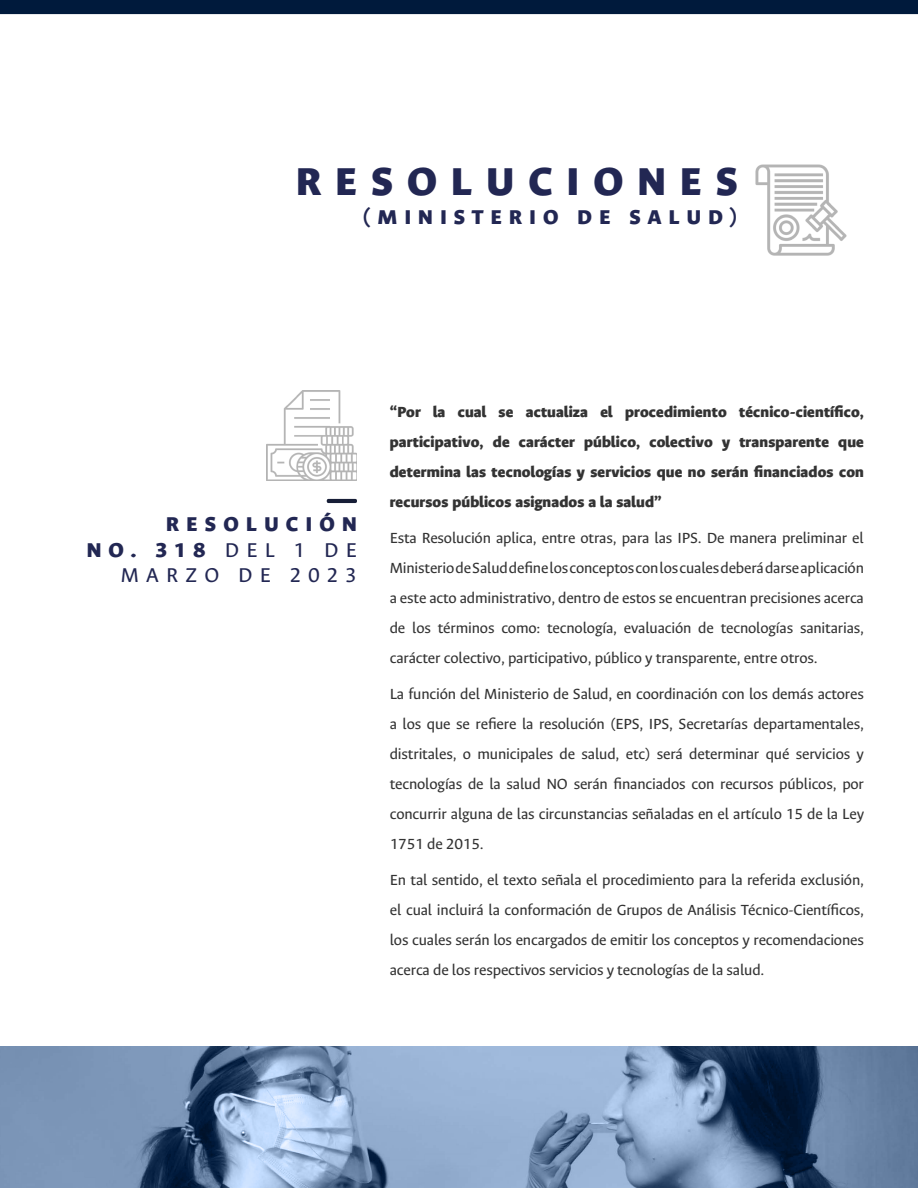
<style>
.page{position:relative;width:918px;height:1188px;background:#fff}
.page>*{position:absolute;margin:0;border:0;box-sizing:border-box;transform-origin:0 0}
.t1{font:900 43.65px "Ancizar Sans";letter-spacing:.325em;color:#222753}
.t2{font:22.5px/25.5px "Ancizar Sans";letter-spacing:.32em;color:#222753;text-align:right}
.t3{font:900 22.5px "Ancizar Sans";letter-spacing:.325em;color:#222753}
.t4{font:16.5px/30px "Ancizar Sans";letter-spacing:-.01em;color:#333;text-align:justify}
.t5{font:900 16.5px/30px "Ancizar Sans";letter-spacing:.01em;color:#333;text-align:justify}
.s1{font-weight:900}
</style>
<div class="page">
<img style="left:0;top:1046px;width:918px;height:142px">
<div style="left:327px;top:499px;width:30px;height:4px;border:3px solid #171e37"></div>
<div style="left:0;top:0;width:918px;height:14px;background:#001a3c"></div>
<img style="left:266px;top:390px;width:91px;height:91px">
<img style="left:755px;top:164px;width:92px;height:92px">
<h1 class="t1" style="left:296px;top:157px;width:443px">RESOLUCIONES</h1>
<h2 class="t3" style="left:362px;top:204px;width:377px">(MINISTERIO DE SALUD)</h2>
<h2 class="t2" style="left:87px;top:511px;width:272px"><span class="s1">RESOLUCIÓN<br>NO. 318</span> DEL 1 DE<br>MARZO DE 2023</h2>
<p class="t5" style="left:390px;top:397px;width:476px">“Por la cual se actualiza el procedimiento técnico-científico, participativo, de carácter público, colectivo y transparente que determina las tecnologías y servicios que no serán financiados con recursos públicos asignados a la salud”</p>
<p class="t4" style="left:390px;top:523px;width:476px">Esta Resolución aplica, entre otras, para las IPS. De manera preliminar el Ministerio de Salud define los conceptos con los cuales deberá darse aplicación a este acto administrativo, dentro de estos se encuentran precisiones acerca de los términos como: tecnología, evaluación de tecnologías sanitarias, carácter colectivo, participativo, público y transparente, entre otros.</p>
<p class="t4" style="left:390px;top:679px;width:476px">La función del Ministerio de Salud, en coordinación con los demás actores a los que se refiere la resolución (EPS, IPS, Secretarías departamentales, distritales, o municipales de salud, etc) será determinar qué servicios y tecnologías de la salud NO serán financiados con recursos públicos, por concurrir alguna de las circunstancias señaladas en el artículo 15 de la Ley 1751 de 2015.</p>
<p class="t4" style="left:390px;top:865px;width:476px">En tal sentido, el texto señala el procedimiento para la referida exclusión, el cual incluirá la conformación de Grupos de Análisis Técnico-Científicos, los cuales serán los encargados de emitir los conceptos y recomendaciones acerca de los respectivos servicios y tecnologías de la salud.</p>
</div>
